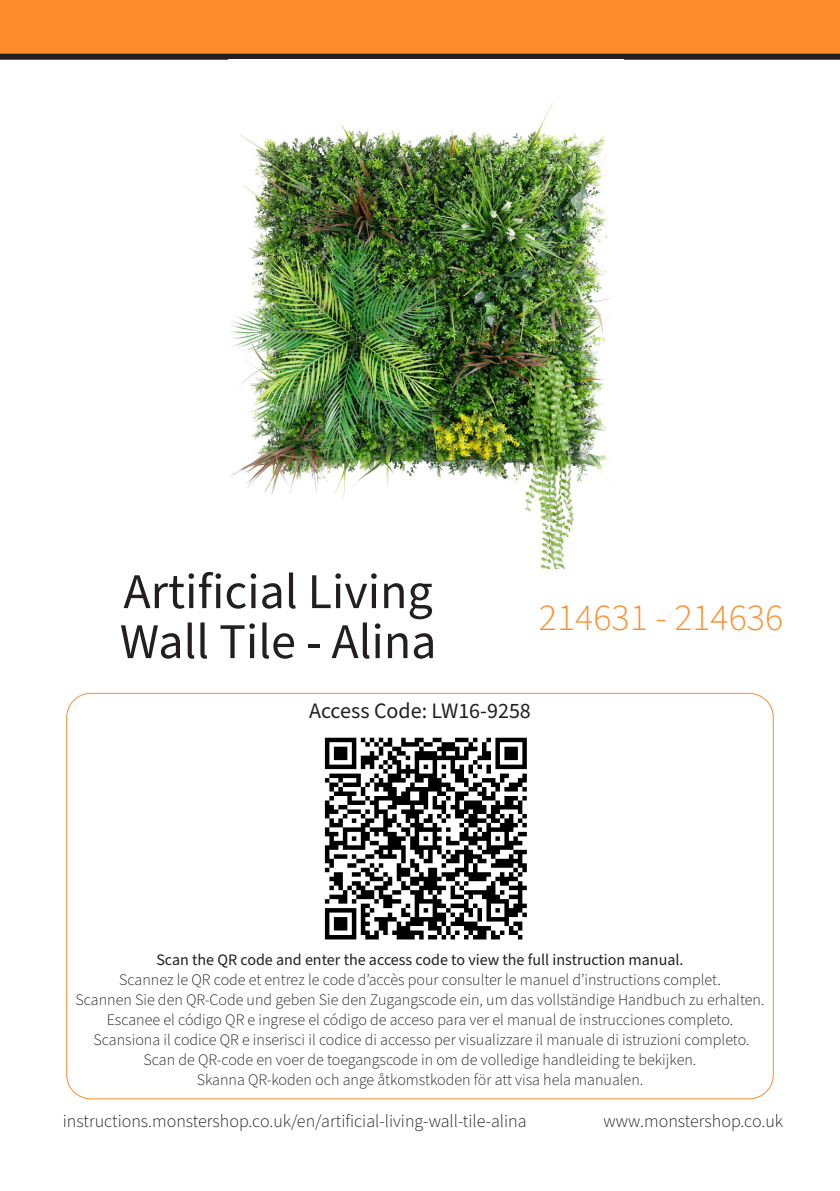
<style>
.page{position:relative;width:840px;height:1191px;background:#fff}
.page>*{position:absolute;margin:0;border:0;box-sizing:border-box;transform-origin:0 0}
.t1{font:50px "Source Sans Pro";color:#231f20}
.t2{font:300 38px "Source Sans Pro";color:#ff8c2b}
.t3{font:22px "Source Sans Pro";color:#231f20}
.t4{font:300 18px "Source Sans Pro";color:#231f20}
.t5{font:300 16px/20px "Source Sans Pro";color:#231f20;text-align:center}
.t6{font:16px "Source Sans Pro";color:#231f20}
</style>
<div class="page">
<div style="left:0;top:0;width:839px;height:57px;background:#ff8c2b"></div>
<div style="left:0;top:54px;width:839px;height:6px;background:#231f20"></div>
<svg style="left:325px;top:737px;width:201px;height:202px"></svg>
<img style="left:230px;top:103px;width:380px;height:465px">
<p class="t1" style="left:123px;top:558px;width:310px">Artificial Living</p>
<p class="t1" style="left:120px;top:608px;width:318px">Wall Tile - Alina</p>
<p class="t2" style="left:538px;top:592px;width:246px">214631 - 214636</p>
<p class="t3" style="left:309px;top:696px;width:223px">Access Code: LW16-9258</p>
<p class="t6" style="left:156px;top:949px;width:528px">Scan the QR code and enter the access code to view the full instruction manual.</p>
<p class="t5" style="left:119px;top:970px;width:602px">Scannez le QR code et entrez le code d’accès pour consulter le manuel d’instructions complet.</p>
<p class="t5" style="left:75px;top:990px;width:690px">Scannen Sie den QR-Code und geben Sie den Zugangscode ein, um das vollständige Handbuch zu erhalten.</p>
<p class="t5" style="left:107px;top:1010px;width:627px">Escanee el código QR e ingrese el código de acceso para ver el manual de instrucciones completo.</p>
<p class="t5" style="left:94px;top:1030px;width:657px">Scansiona il codice QR e inserisci il codice di accesso per visualizzare il manuale di istruzioni completo.<br>Scan de QR-code en voer de toegangscode in om de volledige handleiding te bekijken.</p>
<p class="t5" style="left:196px;top:1070px;width:448px">Skanna QR-koden och ange åtkomstkoden för att visa hela manualen.</p>
<p class="t4" style="left:63px;top:1109px;width:465px">instructions.monstershop.co.uk/en/artificial-living-wall-tile-alina</p>
<p class="t4" style="left:603px;top:1109px;width:181px">www.monstershop.co.uk</p>
</div>
